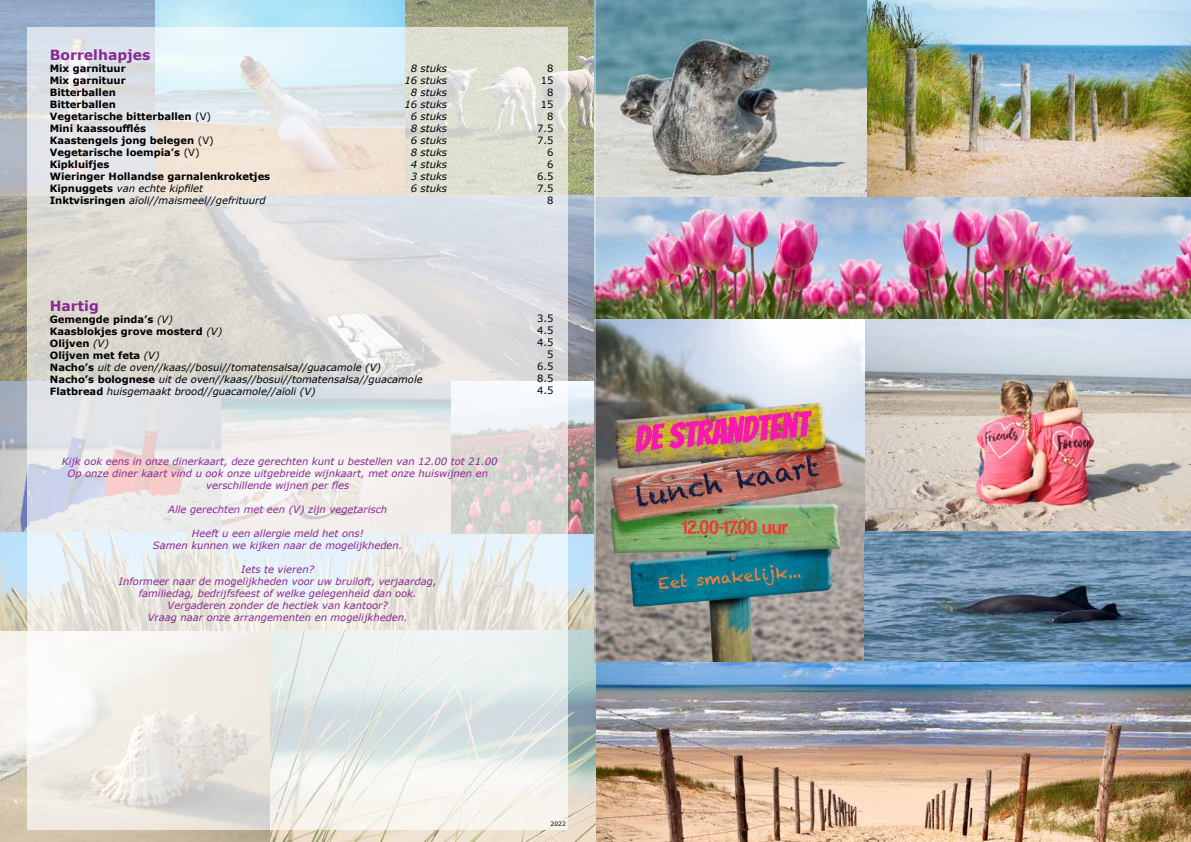
<style>
.page{position:relative;width:1191px;height:842px;background:#fff}
.page>*{position:absolute;margin:0;border:0;box-sizing:border-box;transform-origin:0 0}
.t1{font:700 14px "Verdana";color:#882890}
.t2{font:italic 10px/12px "Verdana";color:#882890;text-align:center}
.t3{font:italic 10px/12px "Verdana";color:#000}
.t4{font:700 10px/12px "Verdana";color:#000}
.t5{font:10px/12px "Verdana";color:#000;text-align:right}
.t6{font:6px "Verdana";color:#000}
.s1{font-weight:400}
.s2{font-weight:400;font-style:italic}
.s3{font-weight:700;font-style:normal}
</style>
<div class="page">
<img style="left:595px;top:318px;width:270px;height:344px">
<img style="left:595px;top:0;width:596px;height:318px">
<img style="left:865px;top:300px;width:326px;height:232px">
<img style="left:864px;top:532px;width:327px;height:130px">
<img style="left:596px;top:662px;width:595px;height:180px">
<img style="left:0;top:0;width:595px;height:842px">
<svg style="left:27px;top:27px;width:541px;height:802px;background:#e5e5e3"></svg>
<h1 class="t1" style="left:50px;top:45px;width:102px">Borrelhapjes</h1>
<p class="t4" style="left:50px;top:62px;width:222px">Mix garnituur<br>Mix garnituur<br>Bitterballen<br>Bitterballen<br>Vegetarische bitterballen <span class="s1">(V)<br></span>Mini kaassoufflés<br>Kaastengels jong belegen <span class="s1">(V)<br></span>Vegetarische loempia’s <span class="s1">(V)<br></span>Kipkluifjes<br>Wieringer Hollandse garnalenkroketjes<br>Kipnuggets <span class="s2">van echte kipfilet<br></span>Inktvisringen <span class="s2">aïoli//maismeel//gefrituurd</span></p>
<p class="t3" style="left:404px;top:62px;width:44px;text-align:right">8 stuks<br>16 stuks<br>8 stuks<br>16 stuks<br>6 stuks<br>8 stuks<br>6 stuks<br>8 stuks<br>4 stuks<br>3 stuks<br>6 stuks</p>
<p class="t5" style="left:537px;top:62px;width:18px">8<br>15<br>8<br>15<br>8<br>7.5<br>7.5<br>6<br>6<br>6.5<br>7.5<br>8</p>
<h1 class="t1" style="left:50px;top:296px;width:50px">Hartig</h1>
<p class="t3" style="left:50px;top:313px;width:374px"><span class="s3">Gemengde pinda’s</span> (V)<br><span class="s3">Kaasblokjes grove mosterd</span> (V)<br><span class="s3">Olijven</span> (V)<br><span class="s3">Olijven met feta</span> (V)<br><span class="s3">Nacho’s</span> uit de oven//kaas//bosui//tomatensalsa//guacamole (V)<br><span class="s3">Nacho’s bolognese</span> uit de oven//kaas//bosui//tomatensalsa//guacamole <span class="s3">Flatbread</span> huisgemaakt brood//guacamole//aïoli (V)</p>
<p class="t2" style="left:62px;top:455px;width:437px">Kijk ook eens in onze dinerkaart, deze gerechten kunt u bestellen van 12.00 tot 21.00<br>Op onze diner kaart vind u ook onze uitgebreide wijnkaart, met onze huiswijnen en verschillende wijnen per fles</p>
<p class="t2" style="left:168px;top:503px;width:220px">Alle gerechten met een (V) zijn vegetarisch</p>
<p class="t2" style="left:153px;top:527px;width:251px">Heeft u een allergie meld het ons!<br>Samen kunnen we kijken naar de mogelijkheden.</p>
<p class="t2" style="left:119px;top:563px;width:319px">Iets te vieren?<br>Informeer naar de mogelijkheden voor uw bruiloft, verjaardag, familiedag, bedrijfsfeest of welke gelegenheid dan ook.<br>Vergaderen zonder de hectiek van kantoor?<br>Vraag naar onze arrangementen en mogelijkheden.</p>
<p class="t5" style="left:537px;top:313px;width:18px">3.5<br>4.5<br>4.5<br>5<br>6.5<br>8.5<br>4.5</p>
<p class="t6" style="left:550px;top:820px;width:17px">2022</p>
</div>
